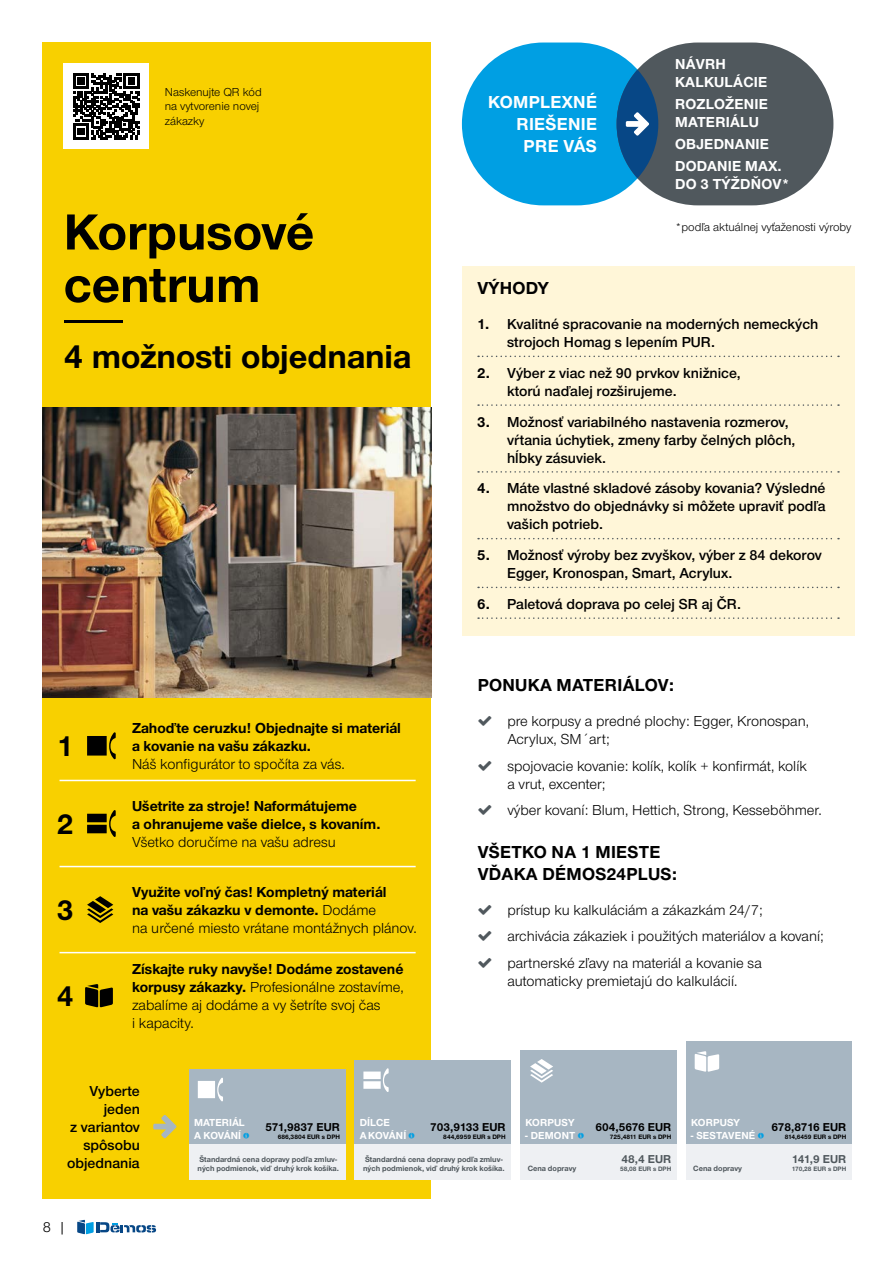
<style>
.page{position:relative;width:893px;height:1263px;background:#fff}
.page>*{position:absolute;margin:0;border:0;box-sizing:border-box;transform-origin:0 0}
.t1{font:700 52.5px/52.5px "Nimbus Sans Novus TOT";color:#000}
.t2{font:700 34.5px "Nimbus Sans Novus TOT";color:#000}
.t3{font:700 30px "Nimbus Sans Novus TOT";color:#000}
.t4{font:700 18px/21.6px "Nimbus Sans Novus TOT";letter-spacing:.015em;color:#000}
.t5{font:700 18px/21.6px "Nimbus Sans Novus TOT";letter-spacing:.015em;color:#fff;text-align:right}
.t6{font:15px/18px "Nimbus Sans Novus TOT";color:#000}
.t7{font:15px/18px "Nimbus Sans Novus TOT Sem Bol";color:#000}
.t8{font:700 15px/18px "Nimbus Sans Novus TOT";color:#000}
.t9{font:700 15px/18px "Nimbus Sans Novus TOT";letter-spacing:.015em;color:#fff}
.t10{font:12px/14.4px "Nimbus Sans Novus TOT";color:#000}
.t11{font:700 11.85px "Nimbus Sans Novus TOT";color:#000}
.t12{font:700 11.85px "Nimbus Sans Novus TOT";color:#50585d}
.t13{font:700 11.85px "Nimbus Sans Novus TOT";letter-spacing:-.02em;color:#000}
.t14{font:700 10.5px/12.8px "Nimbus Sans Novus TOT";letter-spacing:.015em;color:#fff}
.t15{font:700 7.95px/9.4px "Nimbus Sans Novus TOT";color:#50585d}
.t16{font:700 6.6px "Nimbus Sans Novus TOT";color:#000}
.t17{font:700 6.6px "Nimbus Sans Novus TOT";color:#50585d}
.s1{font-weight:400}
.s2{font-weight:700}
.s3{font-family:"Nimbus Sans Novus TOT";font-weight:700}
</style>
<div class="page">
<div style="left:462px;top:43px;width:196px;height:162px;background:#009fe3;border-radius:81px"></div>
<div style="left:617px;top:43px;width:216px;height:162px;background:#50585d;border-radius:81px"></div>
<div style="left:43px;top:43px;width:388px;height:1156px;background:#f8d000"></div>
<div style="left:462px;top:266px;width:393px;height:370px;background:#fff6d8"></div>
<img style="left:43px;top:407px;width:388px;height:290px">
<svg style="left:478px;top:356px;width:361px;height:1px"></svg>
<svg style="left:478px;top:404px;width:361px;height:2px"></svg>
<svg style="left:478px;top:471px;width:361px;height:2px"></svg>
<svg style="left:478px;top:538px;width:361px;height:1px"></svg>
<svg style="left:478px;top:587px;width:361px;height:1px"></svg>
<svg style="left:478px;top:617px;width:361px;height:2px"></svg>
<hr style="left:64px;top:320px;width:58px;height:3px;background:#000">
<svg style="left:87px;top:732px;width:29px;height:27px"></svg>
<svg style="left:87px;top:810px;width:29px;height:27px"></svg>
<svg style="left:87px;top:896px;width:26px;height:27px"></svg>
<svg style="left:85px;top:984px;width:28px;height:23px"></svg>
<div style="left:617px;top:70px;width:41px;height:108px;background:#074786;border-radius:50%"></div>
<svg style="left:626px;top:112px;width:23px;height:24px"></svg>
<svg style="left:153px;top:1115px;width:23px;height:23px"></svg>
<div style="left:64px;top:64px;width:85px;height:85px;background:#fff"></div>
<svg style="left:73px;top:73px;width:67px;height:67px"></svg>
<div style="left:189px;top:1069px;width:156px;height:75px;background:#a7b6c2"></div>
<div style="left:355px;top:1060px;width:156px;height:84px;background:#a7b6c2"></div>
<div style="left:520px;top:1050px;width:156px;height:94px;background:#a7b6c2"></div>
<div style="left:686px;top:1041px;width:165px;height:103px;background:#a7b6c2"></div>
<div style="left:189px;top:1144px;width:156px;height:35px;background:#eef0f3"></div>
<div style="left:355px;top:1144px;width:156px;height:35px;background:#eef0f3"></div>
<div style="left:520px;top:1144px;width:156px;height:35px;background:#eef0f3"></div>
<div style="left:686px;top:1144px;width:165px;height:35px;background:#eef0f3"></div>
<svg style="left:198px;top:1077px;width:25px;height:24px"></svg>
<svg style="left:363px;top:1068px;width:26px;height:24px"></svg>
<svg style="left:530px;top:1059px;width:23px;height:24px"></svg>
<svg style="left:695px;top:1051px;width:24px;height:21px"></svg>
<hr style="left:60px;top:780px;width:356px;height:1px;background:#fff">
<hr style="left:60px;top:866px;width:356px;height:1px;background:#fff">
<hr style="left:60px;top:952px;width:356px;height:1px;background:#fff">
<svg style="left:77px;top:1220px;width:79px;height:14px"></svg>
<p class="t10" style="left:165px;top:85px;width:98px">Naskenujte QR kód na vytvorenie novej zákazky</p>
<h1 class="t1" style="left:64px;top:206px;width:252px">Korpusové centrum</h1>
<h2 class="t2" style="left:64px;top:336px;width:349px">4 možnosti objednania</h2>
<h3 class="t3" style="left:57px;top:728px;width:18px">1</h3>
<h3 class="t3" style="left:57px;top:806px;width:18px">2</h3>
<h3 class="t3" style="left:57px;top:892px;width:18px">3</h3>
<h3 class="t3" style="left:57px;top:978px;width:18px">4</h3>
<p class="t8" style="left:132px;top:719px;width:270px">Zahoďte ceruzku! Objednajte si materiál a kovanie na vašu zákazku.</p>
<p class="t6" style="left:132px;top:755px;width:214px">Náš konfigurátor to spočíta za vás.</p>
<p class="t8" style="left:132px;top:796px;width:250px">Ušetrite za stroje! Naformátujeme<br>a ohranujeme vaše dielce, s kovaním.</p>
<p class="t6" style="left:132px;top:833px;width:205px">Všetko doručíme na vašu adresu</p>
<p class="t8" style="left:132px;top:882px;width:286px">Využite voľný čas! Kompletný materiál<br>na vašu zákazku v demonte. <span class="s1">Dodáme<br>na určené miesto vrátane montážnych plánov.</span></p>
<p class="t6" style="left:132px;top:960px;width:273px"><span class="s2">Získajte ruky navyše! Dodáme zostavené korpusy zákazky.</span> Profesionálne zostavíme, zabalíme aj dodáme a vy šetríte svoj čas<br>i kapacity.</p>
<p class="t5" style="left:488px;top:91px;width:110px">KOMPLEXNÉ<br>RIEŠENIE<br>PRE VÁS</p>
<p class="t9" style="left:675px;top:55px;width:94px">NÁVRH<br>KALKULÁCIE</p>
<p class="t9" style="left:675px;top:95px;width:94px">ROZLOŽENIE<br>MATERIÁLU</p>
<p class="t9" style="left:675px;top:133px;width:108px;line-height:22.2px">OBJEDNANIE<br>DODANIE MAX.</p>
<p class="t9" style="left:675px;top:175px;width:116px">DO 3 TÝŽDŇOV*</p>
<p class="t10" style="left:675px;top:220px;width:178px">*podľa aktuálnej vyťaženosti výroby</p>
<p class="t4" style="left:477px;top:277px;width:73px">VÝHODY</p>
<p class="t7" style="left:507px;top:315px;width:313px;text-indent:-30px"><span class="s3">1.</span> Kvalitné spracovanie na moderných nemeckých strojoch Homag s lepením PUR.</p>
<p class="t7" style="left:507px;top:364px;width:235px;text-indent:-30px"><span class="s3">2.</span> Výber z viac než 90 prvkov knižnice, ktorú naďalej rozširujeme.</p>
<p class="t7" style="left:507px;top:413px;width:290px;text-indent:-30px"><span class="s3">3.</span> Možnosť variabilného nastavenia rozmerov, vŕtania úchytiek, zmeny farby čelných plôch, hĺbky zásuviek.</p>
<p class="t7" style="left:507px;top:479px;width:320px;text-align:justify;text-indent:-30px"><span class="s3">4.</span> Máte vlastné skladové zásoby kovania? Výsledné množstvo do objednávky si môžete upraviť podľa vašich potrieb.</p>
<p class="t7" style="left:507px;top:546px;width:316px;text-indent:-30px"><span class="s3">5.</span> Možnosť výroby bez zvyškov, výber z 84 dekorov<br>Egger, Kronospan, Smart, Acrylux.</p>
<p class="t7" style="left:477px;top:595px;width:265px"><span class="s3">6.</span> Paletová doprava po celej SR aj ČR.</p>
<p class="t4" style="left:478px;top:674px;width:198px">PONUKA MATERIÁLOV:</p>
<p class="t6" style="left:507px;top:712px;width:303px">pre korpusy a predné plochy: Egger, Kronospan,<br>Acrylux, SM´art;</p>
<p class="t6" style="left:507px;top:757px;width:301px">spojovacie kovanie: kolík, kolík + konfirmát, kolík a vrut, excenter;</p>
<p class="t6" style="left:507px;top:801px;width:316px">výber kovaní: Blum, Hettich, Strong, Kesseböhmer.</p>
<p class="t4" style="left:478px;top:841px;width:201px">VŠETKO NA 1 MIESTE<br>VĎAKA DÉMOS24PLUS:</p>
<p class="t6" style="left:507px;top:896px;width:318px;line-height:26.5px">prístup ku kalkuláciám a zákazkám 24/7; archivácia zákaziek i použitých materiálov a kovaní; partnerské zľavy na materiál a kovanie sa</p>
<p class="t6" style="left:507px;top:972px;width:232px">automaticky premietajú do kalkulácií.</p>
<p class="t7" style="left:67px;top:1081px;width:74px;text-align:right">Vyberte jeden<br>z variantov spôsobu objednania</p>
<p class="t6" style="left:43px;top:1218px;width:25px">8 |</p>
<p class="t14" style="left:194px;top:1116px;width:52px">MATERIÁL<br>A KOVÁNÍ</p>
<p class="t14" style="left:360px;top:1116px;width:48px">DÍLCE<br>AKOVÁNÍ</p>
<p class="t14" style="left:525px;top:1116px;width:51px">KORPUSY</p>
<p class="t11" style="left:265px;top:1120px;width:76px">571,9837 EUR</p>
<p class="t16" style="left:278px;top:1133px;width:64px">686,3804 EUR s DPH</p>
<p class="t11" style="left:430px;top:1120px;width:77px">703,9133 EUR</p>
<p class="t16" style="left:443px;top:1133px;width:64px">844,6959 EUR s DPH</p>
<p class="t14" style="left:525px;top:1129px;width:52px">- DEMONT</p>
<p class="t11" style="left:596px;top:1120px;width:77px">604,5676 EUR</p>
<p class="t16" style="left:610px;top:1133px;width:63px">725,4811 EUR s DPH</p>
<p class="t14" style="left:691px;top:1116px;width:51px">KORPUSY</p>
<p class="t14" style="left:691px;top:1129px;width:66px">- SESTAVENÉ</p>
<p class="t13" style="left:771px;top:1120px;width:76px">678,8716 EUR</p>
<p class="t16" style="left:785px;top:1133px;width:63px">814,6459 EUR s DPH</p>
<p class="t15" style="left:198px;top:1154px;width:143px">Štandardná cena dopravy podľa zmluv&shy;ných podmienok, viď druhý krok košíka.</p>
<p class="t15" style="left:363px;top:1154px;width:143px">Štandardná cena dopravy podľa zmluv&shy;ných podmienok, viď druhý krok košíka.</p>
<p class="t15" style="left:528px;top:1164px;width:50px">Cena dopravy</p>
<p class="t15" style="left:693px;top:1164px;width:50px">Cena dopravy</p>
<p class="t12" style="left:621px;top:1152px;width:51px">48,4 EUR</p>
<p class="t17" style="left:620px;top:1165px;width:53px">58,08 EUR s DPH</p>
<p class="t12" style="left:792px;top:1152px;width:56px">141,9 EUR</p>
<p class="t17" style="left:792px;top:1165px;width:56px">170,28 EUR s DPH</p>
</div>
